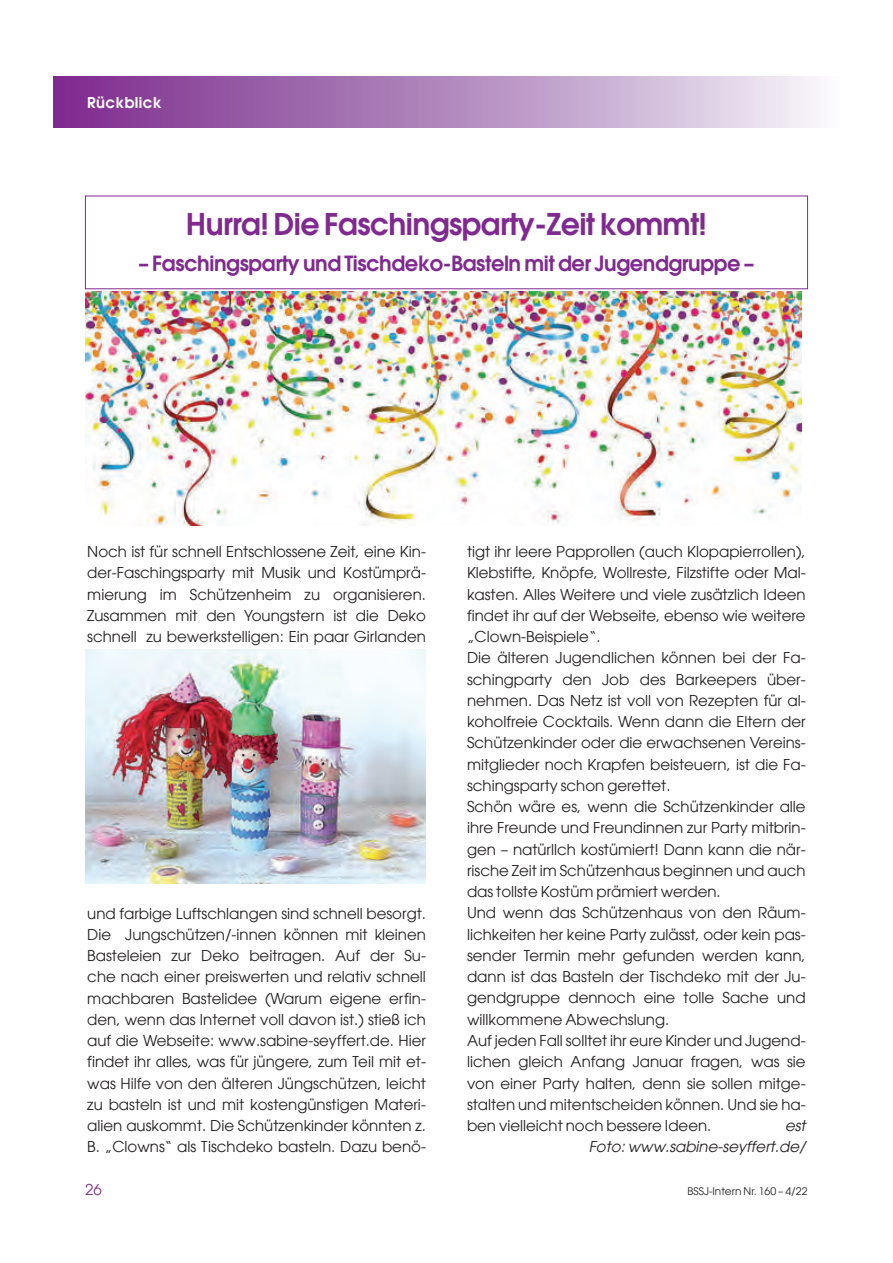
<style>
.page{position:relative;width:893px;height:1263px;background:#fff}
.page>*{position:absolute;margin:0;border:0;box-sizing:border-box;transform-origin:0 0}
.Überschrift_Thema{font:600 30px "Avant Garde LT";letter-spacing:-.02em;color:#802990}
.Überschrift_Thema-2{font:600 21px "Avant Garde LT";letter-spacing:-.02em;color:#802990}
.Grundschrift{font:15px/21.3px "Avant Garde LT";color:#231f20;text-align:justify}
.Grundschrift-2{font:italic 15px "Avant Garde LT";color:#231f20}
.Kopfzeile_links{font:600 15px "Avant Garde LT";letter-spacing:.025em;color:#fff}
.t1{font:15px "Avant Garde LT";color:#802990}
.t2{font:10.5px "Avant Garde LT";color:#231f20}
</style>
<div class="page">
<div style="left:53px;top:77px;width:787px;height:51px;background:linear-gradient(to right,#78278a,#f2f2f7)"></div>
<img style="left:85px;top:650px;width:340px;height:234px">
<img style="left:85px;top:291px;width:717px;height:235px">
<p class="Kopfzeile_links" style="left:87px;top:92px;width:76px">Rückblick</p>
<p class="Überschrift_Thema" style="left:186px;top:205px;width:523px">Hurra! Die Faschingsparty-Zeit kommt!</p>
<p class="Überschrift_Thema-2" style="left:139px;top:250px;width:617px">– Faschingsparty und Tischdeko-Basteln mit der Jugendgruppe –</p>
<p class="Grundschrift" style="left:87px;top:541px;width:340px">Noch ist für schnell Entschlossene Zeit, eine Kin&shy;der-Faschingsparty mit Musik und Kostümprä&shy;mierung im Schützenheim zu organisieren.<br>Zusammen mit den Youngstern ist die Deko schnell zu bewerkstelligen: Ein paar Girlanden</p>
<p class="Grundschrift" style="left:87px;top:902px;width:340px">und farbige Luftschlangen sind schnell besorgt.<br>Die Jungschützen/-innen können mit kleinen Basteleien zur Deko beitragen. Auf der Su&shy;che nach einer preiswerten und relativ schnell machbaren Bastelidee (Warum eigene erfin&shy;den, wenn das Internet voll davon ist.) stieß ich auf die Webseite: www.sabine-seyffert.de. Hier findet ihr alles, was für jüngere, zum Teil mit et&shy;was Hilfe von den älteren Jüngschützen, leicht zu basteln ist und mit kostengünstigen Materi&shy;alien auskommt. Die Schützenkinder könnten z.<br>B. „Clowns“ als Tischdeko basteln. Dazu benö-</p>
<p class="Grundschrift" style="left:467px;top:541px;width:340px">tigt ihr leere Papprollen (auch Klopapierrollen), Klebstifte, Knöpfe, Wollreste, Filzstifte oder Mal&shy;kasten. Alles Weitere und viele zusätzlich Ideen findet ihr auf der Webseite, ebenso wie weitere „Clown-Beispiele“.</p>
<p class="Grundschrift" style="left:467px;top:647px;width:340px">Die älteren Jugendlichen können bei der Fa&shy;schingparty den Job des Barkeepers über&shy;nehmen. Das Netz ist voll von Rezepten für al&shy;koholfreie Cocktails. Wenn dann die Eltern der Schützenkinder oder die erwachsenen Vereins&shy;mitglieder noch Krapfen beisteuern, ist die Fa&shy;schingsparty schon gerettet.</p>
<p class="Grundschrift" style="left:467px;top:796px;width:340px">Schön wäre es, wenn die Schützenkinder alle ihre Freunde und Freundinnen zur Party mitbrin&shy;gen – natürllch kostümiert! Dann kann die när&shy;rische Zeit im Schützenhaus beginnen und auch das tollste Kostüm prämiert werden.</p>
<p class="Grundschrift" style="left:467px;top:902px;width:340px">Und wenn das Schützenhaus von den Räum&shy;lichkeiten her keine Party zulässt, oder kein pas&shy;sender Termin mehr gefunden werden kann, dann ist das Basteln der Tischdeko mit der Ju&shy;gendgruppe dennoch eine tolle Sache und willkommene Abwechslung.</p>
<p class="Grundschrift" style="left:467px;top:1030px;width:340px">Auf jeden Fall solltet ihr eure Kinder und Jugend&shy;lichen gleich Anfang Januar fragen, was sie von einer Party halten, denn sie sollen mitge&shy;stalten und mitentscheiden können. Und sie ha&shy;ben vielleicht noch bessere Ideen.</p>
<p class="Grundschrift-2" style="left:785px;top:1117px;width:22px">est</p>
<p class="Grundschrift-2" style="left:589px;top:1138px;width:218px">Foto: www.sabine-seyffert.de/</p>
<p class="t1" style="left:85px;top:1180px;width:18px">26</p>
<p class="t2" style="left:688px;top:1185px;width:121px">BSSJ-Intern Nr. 160 – 4/22</p>
</div>
